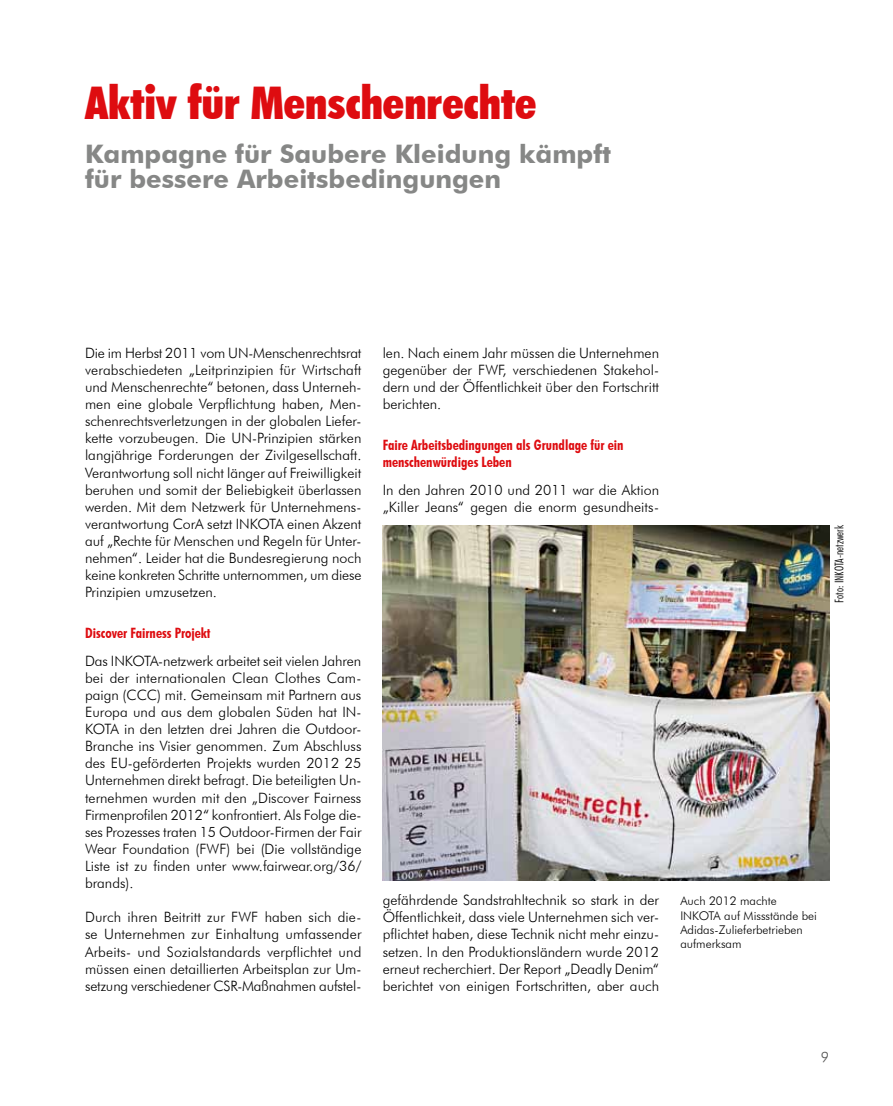
<style>
.page{position:relative;width:893px;height:1106px;background:#fff}
.page>*{position:absolute;margin:0;border:0;box-sizing:border-box;transform-origin:0 0}
.t1{font:900 condensed 45px "Futura BT";color:#de0c10}
.t2{font:700 25.5px/25.5px "Futura BT";color:#868786}
.t3{font:300 14.25px/17.1px "Futura BT";color:#000;text-align:justify}
.t4{font:700 condensed 14.25px/17.1px "Futura BT";color:#de0c10}
.t5{font:300 14.25px "Futura BT";color:#565655}
.t6{font:300 12px/14.4px "Futura BT";color:#000}
.t7{font:300 condensed 12px "Futura BT";color:#000}
</style>
<div class="page">
<img style="left:383px;top:525px;width:446px;height:355px">
<h1 class="t1" style="left:85px;top:76px;width:453px">Aktiv für Menschenrechte</h1>
<h2 class="t2" style="left:85px;top:141px;width:528px">Kampagne für Saubere Kleidung kämpft für bessere Arbeitsbedingungen</h2>
<p class="t3" style="left:85px;top:344px;width:278px">Die im Herbst 2011 vom UN-Menschenrechtsrat verabschiedeten „Leitprinzipien für Wirtschaft und Menschenrechte“ betonen, dass Unterneh&shy;men eine globale Verpflichtung haben, Men&shy;schenrechtsverletzungen in der globalen Liefer&shy;kette vorzubeugen. Die UN-Prinzipien stärken langjährige Forderungen der Zivilgesellschaft.<br>Verantwortung soll nicht länger auf Freiwilligkeit beruhen und somit der Beliebigkeit überlassen werden. Mit dem Netzwerk für Unternehmens&shy;verantwortung CorA setzt INKOTA einen Akzent auf „Rechte für Menschen und Regeln für Unter&shy;nehmen“. Leider hat die Bundesregierung noch keine konkreten Schritte unternommen, um diese Prinzipien umzusetzen.</p>
<p class="t4" style="left:85px;top:624px;width:127px">Discover Fairness Projekt</p>
<p class="t3" style="left:85px;top:652px;width:278px">Das INKOTA-netzwerk arbeitet seit vielen Jahren bei der internationalen Clean Clothes Cam&shy;paign (CCC) mit. Gemeinsam mit Partnern aus Europa und aus dem globalen Süden hat IN-KOTA in den letzten drei Jahren die Outdoor-Branche ins Visier genommen. Zum Abschluss des EU-geförderten Projekts wurden 2012 25<br>Unternehmen direkt befragt. Die beteiligten Un&shy;ternehmen wurden mit den „Discover Fairness Firmenprofilen 2012“ konfrontiert. Als Folge die&shy;ses Prozesses traten 15 Outdoor-Firmen der Fair Wear Foundation (FWF) bei (Die vollständige Liste ist zu finden unter www.fairwear.org/36/ brands).</p>
<p class="t3" style="left:85px;top:908px;width:278px">Durch ihren Beitritt zur FWF haben sich die&shy;se Unternehmen zur Einhaltung umfassender Arbeits- und Sozialstandards verpflichtet und müssen einen detaillierten Arbeitsplan zur Um&shy;setzung verschiedener CSR-Maßnahmen aufstel-</p>
<p class="t3" style="left:383px;top:344px;width:278px">len. Nach einem Jahr müssen die Unternehmen gegenüber der FWF, verschiedenen Stakehol&shy;dern und der Öffentlichkeit über den Fortschritt berichten.</p>
<p class="t4" style="left:383px;top:436px;width:242px">Faire Arbeitsbedingungen als Grundlage für ein menschenwürdiges Leben</p>
<p class="t3" style="left:383px;top:481px;width:278px">In den Jahren 2010 und 2011 war die Aktion „Killer Jeans“ gegen die enorm gesundheits-</p>
<p class="t7" style="left:832px;top:602px;width:79px;rotate:-90deg">Foto: INKOTA-netzwerk</p>
<p class="t3" style="left:383px;top:891px;width:278px">gefährdende Sandstrahltechnik so stark in der Öffentlichkeit, dass viele Unternehmen sich ver&shy;pflichtet haben, diese Technik nicht mehr einzu&shy;setzen. In den Produktionsländern wurde 2012 erneut recherchiert. Der Report „Deadly Denim“ berichtet von einigen Fortschritten, aber auch</p>
<p class="t6" style="left:680px;top:893px;width:138px">Auch 2012 machte<br>INKOTA auf Missstände bei<br>Adidas-Zulieferbetrieben aufmerksam</p>
<p class="t5" style="left:821px;top:1047px;width:10px">9</p>
</div>
